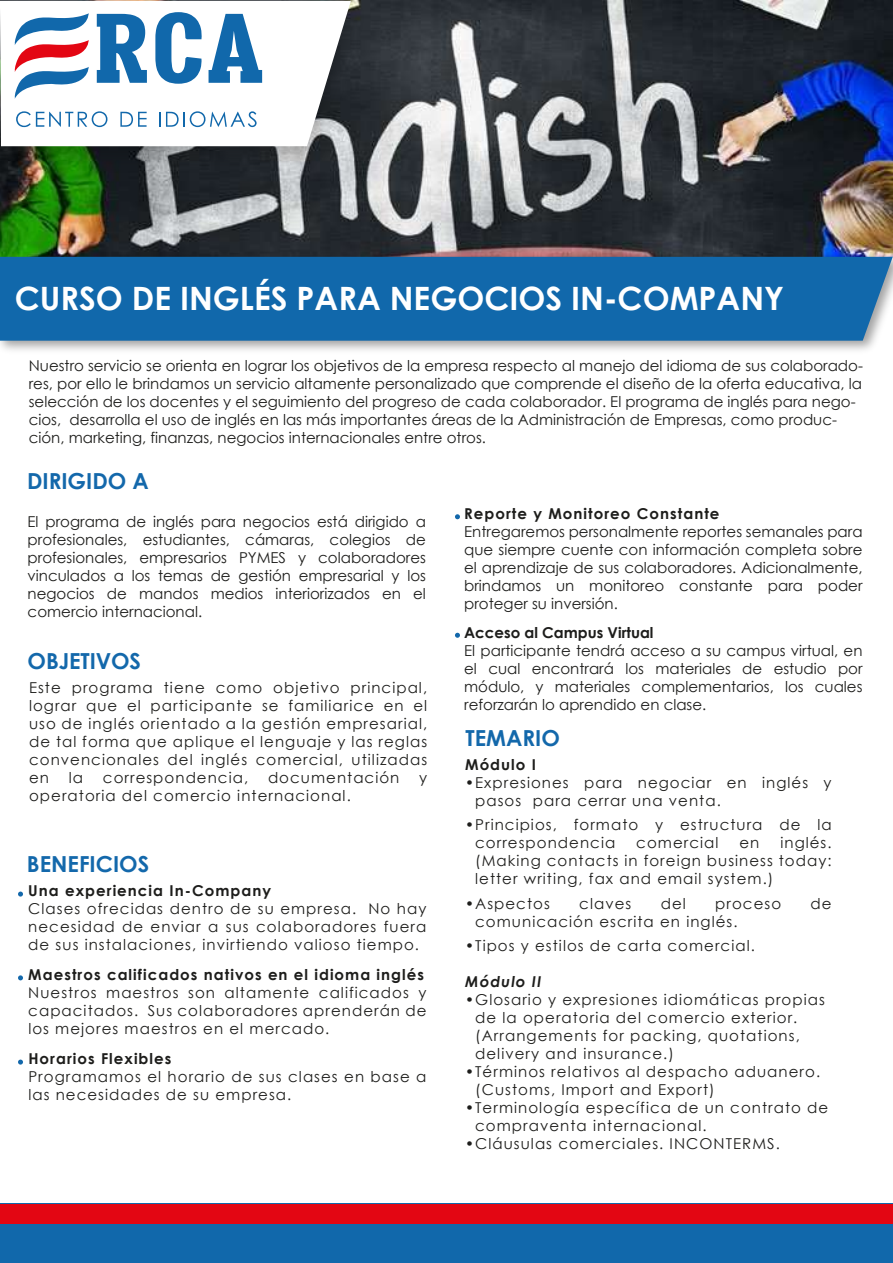
<style>
.page{position:relative;width:893px;height:1263px;background:#fff}
.page>*{position:absolute;margin:0;border:0;box-sizing:border-box;transform-origin:0 0}
.t1{font:700 32.1px "Century Gothic";color:#fff}
.t2{font:700 22.05px "Century Gothic";color:#1368ab}
.t3{font:15px/18px "Century Gothic";letter-spacing:.07em;color:#1d1d1b;text-align:justify}
.t4{font:15px/18px "Century Gothic";color:#1d1d1b}
.t5{font:700 15px "Century Gothic";letter-spacing:.07em;color:#1d1d1b}
.t6{font:700 15px "Century Gothic";color:#1d1d1b}
.t7{font:italic 700 15px "Century Gothic";letter-spacing:.07em;color:#1d1d1b}
.s1{font-weight:700;font-style:italic}
.s2{font-weight:700;font-style:italic;color:#fff}
.s3{color:#fff}
</style>
<div class="page">
<img style="left:0;top:1px;width:893px;height:247px">
<img style="left:0;top:248px;width:893px;height:103px">
<div style="left:0;top:257px;width:893px;height:84px;background:#1168ab"></div>
<div style="left:0;top:1204px;width:893px;height:59px;background:#1168ab"></div>
<div style="left:0;top:1204px;width:893px;height:19px;background:#e30613"></div>
<img style="left:0;top:1px;width:373px;height:179px">
<svg style="left:0;top:1px;width:351px;height:145px"></svg>
<svg style="left:97px;top:14px;width:50px;height:69px"></svg>
<svg style="left:155px;top:12px;width:47px;height:72px"></svg>
<svg style="left:209px;top:14px;width:53px;height:69px"></svg>
<svg style="left:15px;top:13px;width:74px;height:86px"></svg>
<svg style="left:16px;top:111px;width:91px;height:16px"></svg>
<svg style="left:120px;top:112px;width:27px;height:15px"></svg>
<svg style="left:159px;top:112px;width:1px;height:15px"></svg>
<svg style="left:166px;top:111px;width:91px;height:16px"></svg>
<svg style="left:18px;top:891px;width:5px;height:5px"></svg>
<svg style="left:455px;top:514px;width:5px;height:5px"></svg>
<svg style="left:18px;top:975px;width:5px;height:5px"></svg>
<svg style="left:18px;top:1059px;width:5px;height:5px"></svg>
<svg style="left:455px;top:633px;width:5px;height:5px"></svg>
<h1 class="t1" style="left:15px;top:274px;width:771px">CURSO DE INGLÉS PARA NEGOCIOS IN-COMPANY</h1>
<p class="t4" style="left:29px;top:356px;width:836px">Nuestro servicio se orienta en lograr los objetivos de la empresa respecto al manejo del idioma de sus colaborado&shy;res, por ello le brindamos un servicio altamente personalizado que comprende el diseño de la oferta educativa, la selección de los docentes y el seguimiento del progreso de cada colaborador. El programa de inglés para nego&shy;cios, desarrolla el uso de inglés en las más importantes áreas de la Administración de Empresas, como produc&shy;ción, marketing, finanzas, negocios internacionales entre otros.</p>
<h2 class="t2" style="left:27px;top:464px;width:123px">DIRIGIDO A</h2>
<p class="t3" style="left:28px;top:512px;width:400px">El programa de inglés para negocios está dirigido a profesionales, estudiantes, cámaras, colegios de profesionales, empresarios PYMES y colaboradores vinculados a los temas de gestión empresarial y los negocios de mandos medios interiorizados en el comercio internacional.</p>
<h2 class="t2" style="left:28px;top:644px;width:115px">OBJETIVOS</h2>
<p class="t3" style="left:29px;top:678px;width:400px">Este programa tiene como objetivo principal, lograr que el participante se familiarice en el uso de inglés orientado a la gestión empresarial, de tal forma que aplique el lenguaje y las reglas convencionales del inglés comercial, utilizadas en</p>
<p class="t3" style="left:69px;top:768px;width:16px">la</p>
<p class="t3" style="left:103px;top:768px;width:147px">correspondencia,</p>
<p class="t3" style="left:268px;top:768px;width:133px">documentación</p>
<p class="t3" style="left:419px;top:768px;width:10px">y</p>
<p class="t3" style="left:29px;top:786px;width:323px">operatoria del comercio internacional.</p>
<h2 class="t2" style="left:27px;top:847px;width:124px">BENEFICIOS</h2>
<p class="t5" style="left:28px;top:879px;width:244px">Una experiencia In-Company</p>
<p class="t3" style="left:28px;top:900px;width:400px">Clases ofrecidas dentro de su empresa. No hay necesidad de enviar a sus colaboradores fuera de sus instalaciones, invirtiendo valioso tiempo.</p>
<p class="t5" style="left:28px;top:963px;width:397px">Maestros calificados nativos en el idioma inglés</p>
<p class="t3" style="left:28px;top:984px;width:400px">Nuestros maestros son altamente calificados y capacitados. Sus colaboradores aprenderán de los mejores maestros en el mercado.</p>
<p class="t5" style="left:28px;top:1047px;width:145px">Horarios Flexibles</p>
<p class="t3" style="left:28px;top:1068px;width:400px">Programamos el horario de sus clases en base a las necesidades de su empresa.</p>
<p class="t5" style="left:464px;top:502px;width:257px">Reporte y Monitoreo Constante</p>
<p class="t3" style="left:464px;top:523px;width:400px">Entregaremos personalmente reportes semanales para que siempre cuente con información completa sobre el aprendizaje de sus colaboradores. Adicionalmente, brindamos un monitoreo constante para poder proteger su inversión.</p>
<p class="t6" style="left:464px;top:621px;width:191px">Acceso al Campus Virtual</p>
<p class="t3" style="left:464px;top:641px;width:400px">El participante tendrá acceso a su campus virtual, en el cual encontrará los materiales de estudio por módulo, y materiales complementarios, los cuales reforzarán lo aprendido en clase.</p>
<h2 class="t2" style="left:465px;top:721px;width:96px">TEMARIO</h2>
<p class="t5" style="left:465px;top:753px;width:72px">Módulo I</p>
<p class="t3" style="left:465px;top:773px;width:368px"><span class="s1">•</span>Expresiones para negociar en inglés y</p>
<p class="t3" style="left:465px;top:791px;width:257px"><span class="s2">•</span>pasos <span class="s3">.</span>para cerrar una venta.</p>
<p class="t3" style="left:465px;top:815px;width:368px"><span class="s1">•</span>Principios, formato y estructura de la</p>
<p class="t3" style="left:465px;top:833px;width:152px"><span class="s2">•</span>correspondencia</p>
<p class="t3" style="left:636px;top:833px;width:84px">comercial</p>
<p class="t3" style="left:739px;top:833px;width:21px">en</p>
<p class="t3" style="left:780px;top:833px;width:53px">inglés.</p>
<p class="t3" style="left:465px;top:851px;width:368px"><span class="s2">•</span>(Making contacts in foreign business today:</p>
<p class="t3" style="left:465px;top:869px;width:310px"><span class="s2">•</span>letter writing, fax and email system.)</p>
<p class="t3" style="left:465px;top:895px;width:86px"><span class="s1">•</span>Aspectos</p>
<p class="t3" style="left:579px;top:895px;width:54px">claves</p>
<p class="t3" style="left:661px;top:895px;width:27px">del</p>
<p class="t3" style="left:715px;top:895px;width:67px">proceso</p>
<p class="t3" style="left:811px;top:895px;width:23px">de</p>
<p class="t3" style="left:465px;top:913px;width:274px"><span class="s2">•</span>comunicación escrita en inglés.</p>
<p class="t3" style="left:465px;top:937px;width:291px"><span class="s1">•</span>Tipos y estilos de carta comercial.</p>
<p class="t7" style="left:465px;top:970px;width:78px">Módulo II</p>
<p class="t3" style="left:465px;top:991px;width:361px"><span class="s1">•</span>Glosario y expresiones idiomáticas propias</p>
<p class="t3" style="left:465px;top:1009px;width:334px"><span class="s2">•</span>de la operatoria del comercio exterior.</p>
<p class="t3" style="left:465px;top:1027px;width:336px"><span class="s2">•</span>(Arrangements for packing, quotations,</p>
<p class="t3" style="left:465px;top:1045px;width:210px"><span class="s2">•</span>delivery and insurance.)</p>
<p class="t3" style="left:465px;top:1063px;width:356px"><span class="s1">•</span>Términos relativos al despacho aduanero.</p>
<p class="t3" style="left:465px;top:1081px;width:251px"><span class="s2">•</span>(Customs, Import and Export)</p>
<p class="t3" style="left:465px;top:1099px;width:365px"><span class="s1">•</span>Terminología específica de un contrato de</p>
<p class="t3" style="left:465px;top:1117px;width:243px"><span class="s2">•</span>compraventa internacional.</p>
<p class="t3" style="left:465px;top:1135px;width:316px"><span class="s1">•</span>Cláusulas comerciales. INCONTERMS.</p>
</div>
